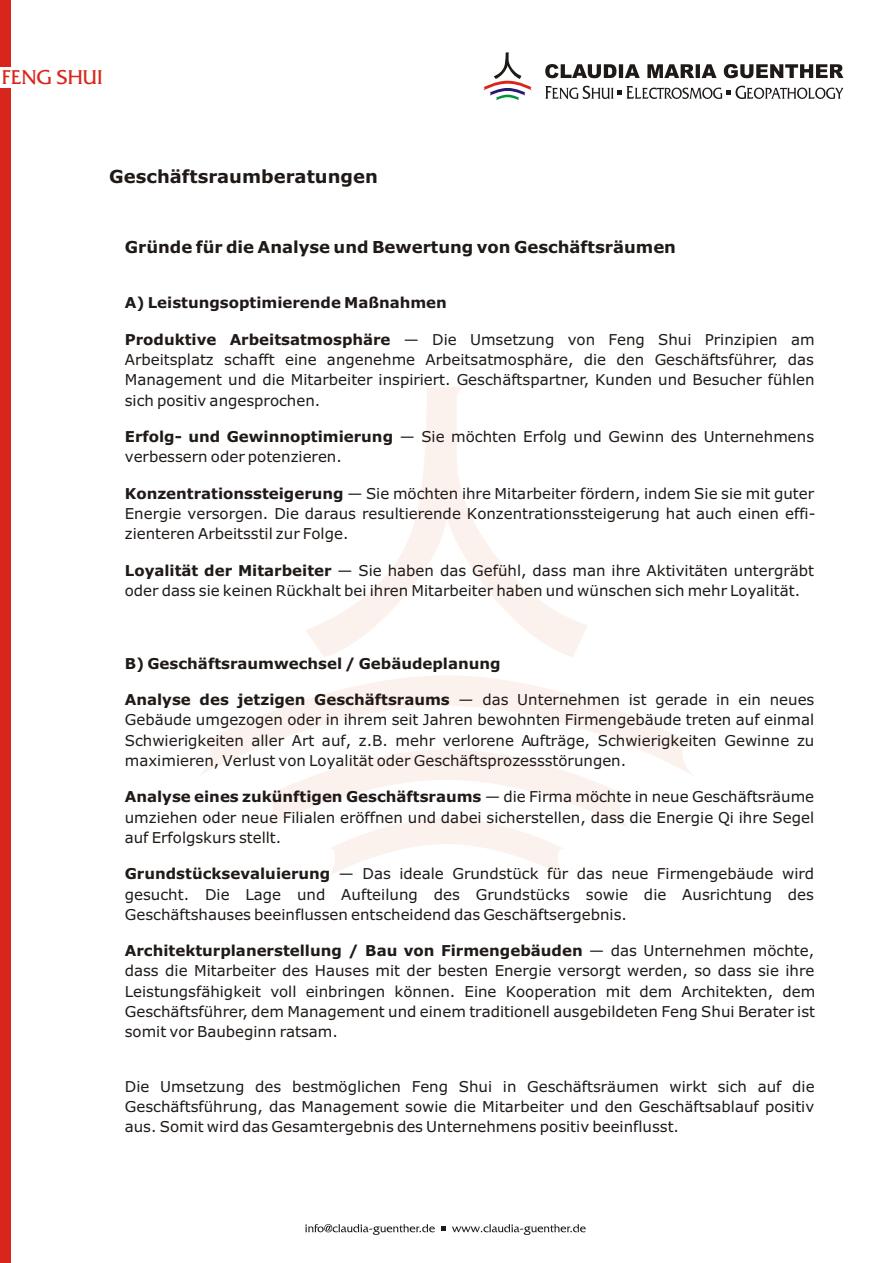
<style>
.page{position:relative;width:894px;height:1263px;background:#fff}
.page>*{position:absolute;margin:0;border:0;box-sizing:border-box;transform-origin:0 0}
.t1{font:21px "France";color:#d9261c}
.t2{font:700 18px "Verdana";color:#1f1a17}
.t3{font:700 16.5px "Verdana";color:#1f1a17}
.t4{font:15px/20.2px "Verdana";color:#1f1a17;text-align:justify}
.t5{font:700 15px "Verdana";color:#1f1a17}
.s1{font-weight:700}
</style>
<div class="page">
<div style="left:0;top:0;width:10px;height:1263px;background:#d9261c"></div>
<div style="left:0;top:67px;width:185px;height:21px;background:#fff"></div>
<svg style="left:306px;top:387px;width:281px;height:270px"></svg>
<svg style="left:199px;top:675px;width:495px;height:101px"></svg>
<svg style="left:262px;top:750px;width:369px;height:125px"></svg>
<svg style="left:483px;top:52px;width:49px;height:48px"></svg>
<svg style="left:545px;top:86px;width:298px;height:13px"></svg>
<svg style="left:545px;top:64px;width:298px;height:14px"></svg>
<svg style="left:305px;top:1224px;width:281px;height:11px"></svg>
<h1 class="t1" style="left:2px;top:70px;width:102px">FENG SHUI</h1>
<p class="t2" style="left:109px;top:169px;width:270px">Geschäftsraumberatungen</p>
<p class="t3" style="left:125px;top:241px;width:553px">Gründe für die Analyse und Bewertung von Geschäftsräumen</p>
<p class="t5" style="left:125px;top:297px;width:324px">A) Leistungsoptimierende Maßnahmen</p>
<p class="t4" style="left:125px;top:331px;width:691px"><span class="s1">Produktive Arbeitsatmosphäre</span> — Die Umsetzung von Feng Shui Prinzipien am Arbeitsplatz schafft eine angenehme Arbeitsatmosphäre, die den Geschäftsführer, das Management und die Mitarbeiter inspiriert. Geschäftspartner, Kunden und Besucher fühlen sich positiv angesprochen.</p>
<p class="t4" style="left:125px;top:428px;width:691px"><span class="s1">Erfolg- und Gewinnoptimierung</span> — Sie möchten Erfolg und Gewinn des Unternehmens verbessern oder potenzieren.</p>
<p class="t4" style="left:125px;top:484px;width:692px"><span class="s1">Konzentrationssteigerung</span> — Sie möchten ihre Mitarbeiter fördern, indem Sie sie mit guter Energie versorgen. Die daraus resultierende Konzentrationssteigerung hat auch einen effi&shy;zienteren Arbeitsstil zur Folge.</p>
<p class="t4" style="left:125px;top:561px;width:691px"><span class="s1">Loyalität der Mitarbeiter</span> — Sie haben das Gefühl, dass man ihre Aktivitäten untergräbt oder dass sie keinen Rückhalt bei ihren Mitarbeiter haben und wünschen sich mehr Loyalität.</p>
<p class="t5" style="left:125px;top:657px;width:377px">B) Geschäftsraumwechsel / Gebäudeplanung</p>
<p class="t4" style="left:125px;top:691px;width:691px"><span class="s1">Analyse des jetzigen Geschäftsraums</span> — das Unternehmen ist gerade in ein neues Gebäude umgezogen oder in ihrem seit Jahren bewohnten Firmengebäude treten auf einmal Schwierigkeiten aller Art auf, z.B. mehr verlorene Aufträge, Schwierigkeiten Gewinne zu maximieren, Verlust von Loyalität oder Geschäftsprozessstörungen.</p>
<p class="t4" style="left:125px;top:788px;width:691px"><span class="s1">Analyse eines zukünftigen Geschäftsraums</span> — die Firma möchte in neue Geschäftsräume umziehen oder neue Filialen eröffnen und dabei sicherstellen, dass die Energie Qi ihre Segel auf Erfolgskurs stellt.</p>
<p class="t4" style="left:125px;top:865px;width:691px"><span class="s1">Grundstücksevaluierung</span> — Das ideale Grundstück für das neue Firmengebäude wird gesucht. Die Lage und Aufteilung des Grundstücks sowie die Ausrichtung des Geschäftshauses beeinflussen entscheidend das Geschäftsergebnis.</p>
<p class="t4" style="left:125px;top:942px;width:692px"><span class="s1">Architekturplanerstellung / Bau von Firmengebäuden</span> — das Unternehmen möchte, dass die Mitarbeiter des Hauses mit der besten Energie versorgt werden, so dass sie ihre Leistungsfähigkeit voll einbringen können. Eine Kooperation mit dem Architekten, dem Geschäftsführer, dem Management und einem traditionell ausgebildeten Feng Shui Berater ist somit vor Baubeginn ratsam.</p>
<p class="t4" style="left:125px;top:1078px;width:691px">Die Umsetzung des bestmöglichen Feng Shui in Geschäftsräumen wirkt sich auf die Geschäftsführung, das Management sowie die Mitarbeiter und den Geschäftsablauf positiv aus. Somit wird das Gesamtergebnis des Unternehmens positiv beeinflusst.</p>
</div>
